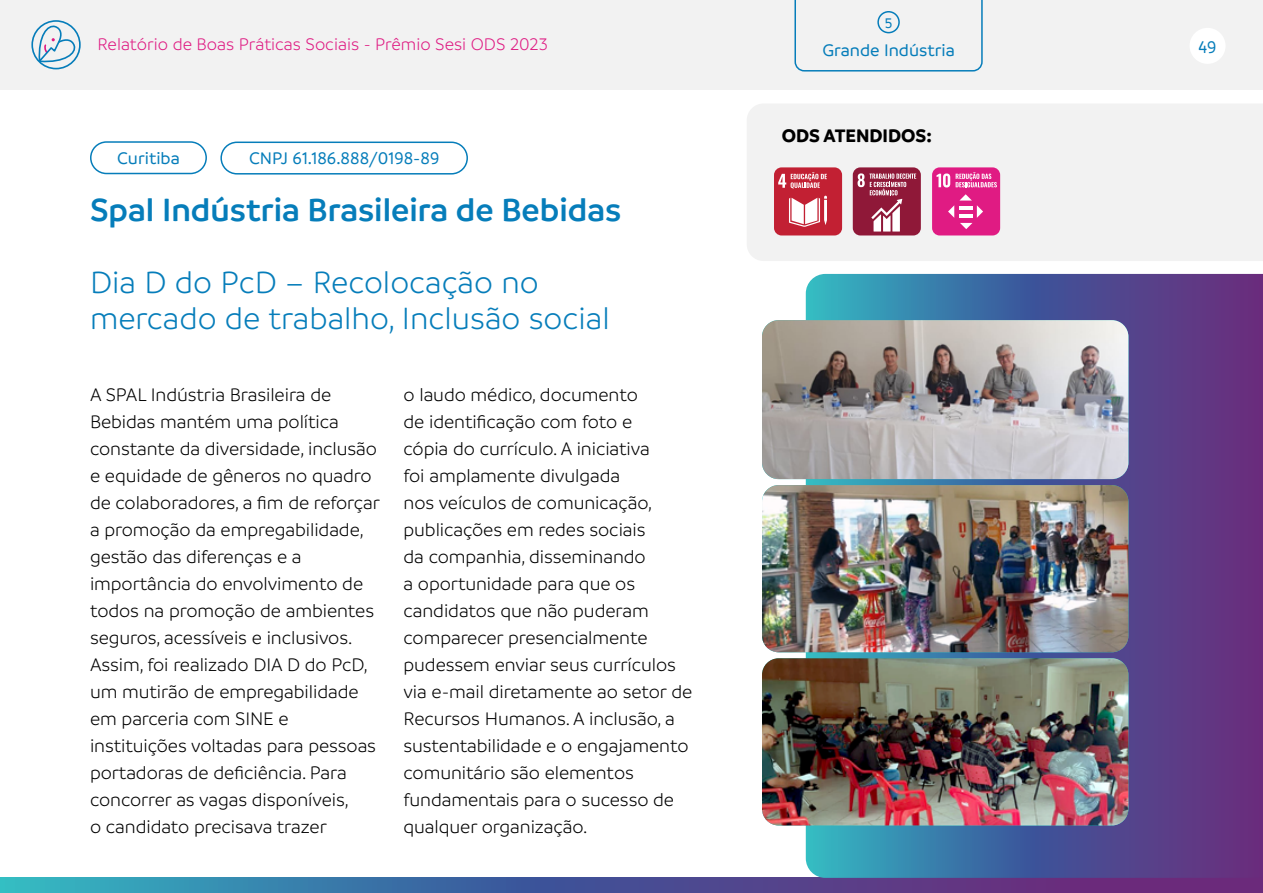
<style>
.page{position:relative;width:1263px;height:893px;background:#fff}
.page>*{position:absolute;margin:0;border:0;box-sizing:border-box;transform-origin:0 0}
.t1{font:600 34.5px "Branding";color:#067dba}
.t2{font:300 33px/36px "Branding";color:#067dba}
.t3{font:300 19.5px/27px "Branding";letter-spacing:-.005em;color:#000}
.t4{font:700 19.5px "Branding";color:#000}
.t5{font:300 18px "Branding";color:#df1a82}
.t6{font:500 18px "Branding";color:#067dba}
.t7{font:500 15px "Branding";color:#067dba}
</style>
<div class="page">
<div style="left:0;top:0;width:1263px;height:90px;background:#f2f2f2"></div>
<div style="left:31px;top:20px;width:50px;height:49px;border:2px solid #067dba;border-radius:50%"></div>
<svg style="left:37px;top:24px;width:40px;height:39px"></svg>
<div style="left:1189px;top:28px;width:36px;height:36px;background:#fff;border-radius:50%"></div>
<svg style="left:0;top:878px;width:1263px;height:15px;background:#4b5b97"></svg>
<svg style="left:806px;top:274px;width:457px;height:604px;background:#554b8e"></svg>
<div style="left:747px;top:104px;width:516px;height:157px;background:#f2f2f2"></div>
<div style="left:774px;top:167px;width:68px;height:68px;background:#c22033;border-radius:8px"></div>
<svg style="left:789px;top:196px;width:38px;height:31px"></svg>
<svg style="left:778px;top:172px;width:49px;height:17px"></svg>
<div style="left:853px;top:167px;width:68px;height:68px;background:#8f1838;border-radius:8px"></div>
<svg style="left:857px;top:173px;width:59px;height:59px"></svg>
<div style="left:932px;top:167px;width:68px;height:68px;background:#e01b83;border-radius:8px"></div>
<svg style="left:948px;top:194px;width:35px;height:35px"></svg>
<svg style="left:936px;top:173px;width:14px;height:14px"></svg>
<svg style="left:956px;top:172px;width:41px;height:15px"></svg>
<svg style="left:794px;top:0;width:189px;height:72px"></svg>
<div style="left:877px;top:11px;width:23px;height:22px;border:2px solid #067dba;border-radius:50%"></div>
<div style="left:90px;top:141px;width:117px;height:33px;border:2px solid #067dba;border-radius:16px"></div>
<div style="left:220px;top:142px;width:248px;height:33px;border:2px solid #067dba;border-radius:16px"></div>
<img style="left:762px;top:320px;width:366px;height:159px">
<img style="left:762px;top:485px;width:366px;height:167px">
<img style="left:762px;top:658px;width:366px;height:167px">
<p class="t7" style="left:885px;top:15px;width:9px">5</p>
<p class="t5" style="left:98px;top:35px;width:452px">Relatório de Boas Práticas Sociais - Prêmio Sesi ODS 2023</p>
<p class="t6" style="left:1198px;top:38px;width:20px">49</p>
<p class="t6" style="left:822px;top:41px;width:134px">Grande Indústria</p>
<p class="t6" style="left:117px;top:148px;width:64px">Curitiba</p>
<p class="t6" style="left:249px;top:149px;width:192px">CNPJ 61.186.888/0198-89</p>
<h1 class="t1" style="left:90px;top:191px;width:533px">Spal Indústria Brasileira de Bebidas</h1>
<h2 class="t2" style="left:90px;top:265px;width:521px">Dia D do PcD – Recolocação no mercado de trabalho, Inclusão social</h2>
<p class="t3" style="left:90px;top:381px;width:292px">A SPAL Indústria Brasileira de<br>Bebidas mantém uma política constante da diversidade, inclusão e equidade de gêneros no quadro de colaboradores, a fim de reforçar a promoção da empregabilidade, gestão das diferenças e a importância do envolvimento de todos na promoção de ambientes seguros, acessíveis e inclusivos.<br>Assim, foi realizado DIA D do PcD, um mutirão de empregabilidade em parceria com SINE e instituições voltadas para pessoas portadoras de deficiência. Para concorrer as vagas disponíveis,<br>o candidato precisava trazer</p>
<p class="t3" style="left:403px;top:382px;width:290px">o laudo médico, documento<br>de identificação com foto e<br>cópia do currículo. A iniciativa<br>foi amplamente divulgada<br>nos veículos de comunicação, publicações em redes sociais<br>da companhia, disseminando<br>a oportunidade para que os candidatos que não puderam comparecer presencialmente pudessem enviar seus currículos via e-mail diretamente ao setor de<br>Recursos Humanos. A inclusão, a sustentabilidade e o engajamento comunitário são elementos fundamentais para o sucesso de qualquer organização.</p>
<p class="t4" style="left:782px;top:124px;width:152px">ODS ATENDIDOS:</p>
</div>
